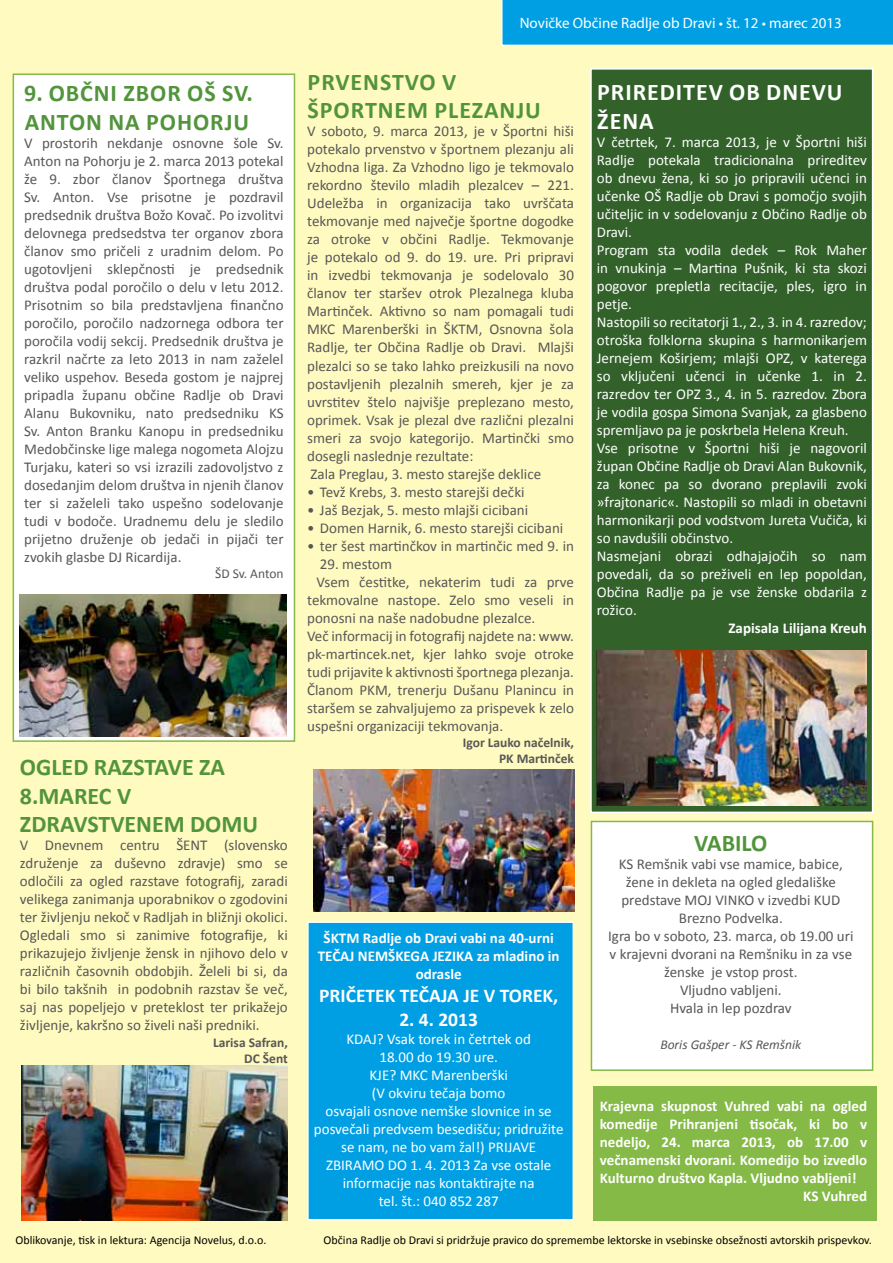
<style>
.page{position:relative;width:893px;height:1263px;background:#fffac0}
.page>*{position:absolute;margin:0;border:0;box-sizing:border-box;transform-origin:0 0}
.t1{font:700 24px/28.8px "Calibri";color:#52943c}
.t2{font:700 24px/28.8px "Calibri";letter-spacing:.04em;color:#52943c}
.t3{font:700 24px "Calibri";letter-spacing:.04em;color:#fff}
.t4{font:700 19.5px "Calibri";color:#fff}
.t5{font:15px/18px "Calibri";color:#575756;text-align:justify}
.t6{font:15px/18px "Calibri";color:#fff}
.t7{font:700 15px/18px "Calibri";color:#fff;text-align:center}
.t8{font:15px "Myriad Pro";color:#fff}
.t9{font:700 13.5px/16.2px "Calibri";color:#575756;text-align:right}
.t10{font:italic 13.5px "Calibri";color:#575756}
.t11{font:13.5px "Calibri";letter-spacing:-.005em;color:#575756}
.t12{font:12px "Calibri";color:#000}
</style>
<div class="page">
<div style="left:591px;top:821px;width:282px;height:250px;background:#fff;border:2px solid #84ba45"></div>
<div style="left:13px;top:73px;width:282px;height:669px;background:#fff;border:2px solid #84ba45"></div>
<div style="left:590px;top:68px;width:283px;height:745px;background:#32622a;border:2px solid #fff"></div>
<div style="left:501px;top:0;width:392px;height:46px;background:#009fe3"></div>
<div style="left:307px;top:921px;width:267px;height:299px;background:#009fe3;border:2px solid #fff"></div>
<img style="left:20px;top:595px;width:266px;height:141px">
<img style="left:596px;top:651px;width:270px;height:155px">
<img style="left:21px;top:1065px;width:267px;height:155px">
<img style="left:313px;top:769px;width:261px;height:142px">
<div style="left:593px;top:1086px;width:283px;height:135px;background:#84ba45"></div>
<h1 class="t1" style="left:24px;top:79px;width:55px">9. Občni</h1>
<h1 class="t1" style="left:123px;top:79px;width:16px">zbor</h1>
<h1 class="t1" style="left:187px;top:79px;width:67px">OŠ Sv.</h1>
<h1 class="t1" style="left:25px;top:108px;width:32px">Anton</h1>
<h1 class="t1" style="left:108px;top:108px;width:53px">na pohorju</h1>
<p class="t5" style="left:24px;top:134px;width:261px">V prostorih nekdanje osnovne šole Sv.<br>Anton na Pohorju je 2. marca 2013 potekal že 9. zbor članov Športnega društva Sv. Anton. Vse prisotne je pozdravil predsednik društva Božo Kovač. Po izvolitvi delovnega predsedstva ter organov zbora članov smo pričeli z uradnim delom. Po ugotovljeni sklepčnosti je predsednik društva podal poročilo o delu v letu 2012.<br>Prisotnim so bila predstavljena finančno poročilo, poročilo nadzornega odbora ter poročila vodij sekcij. Predsednik društva je razkril načrte za leto 2013 in nam zaželel veliko uspehov. Beseda gostom je najprej pripadla županu občine Radlje ob Dravi Alanu Bukovniku, nato predsedniku KS Sv. Anton Branku Kanopu in predsedniku Medobčinske lige malega nogometa Alojzu Turjaku, kateri so vsi izrazili zadovoljstvo z dosedanjim delom društva in njenih članov ter si zaželeli tako uspešno sodelovanje tudi v bodoče. Uradnemu delu je sledilo prijetno druženje ob jedači in pijači ter zvokih glasbe DJ Ricardija.</p>
<p class="t11" style="left:215px;top:565px;width:70px">ŠD Sv. Anton</p>
<h1 class="t1" style="left:20px;top:752px;width:240px">OGLED RAZSTAVE ZA<br>8.MAREC V<br>ZDRAVSTVENEM DOMU</h1>
<p class="t5" style="left:20px;top:836px;width:269px">V Dnevnem centru ŠENT (slovensko združenje za duševno zdravje) smo se odločili za ogled razstave fotografij, zaradi velikega zanimanja uporabnikov o zgodovini ter življenju nekoč v Radljah in bližnji okolici.<br>Ogledali smo si zanimive fotografije, ki prikazujejo življenje žensk in njihovo delo v različnih časovnih obdobjih. Želeli bi si, da bi bilo takšnih in podobnih razstav še več, saj nas popeljejo v preteklost ter prikažejo življenje, kakršno so živeli naši predniki.</p>
<p class="t9" style="left:213px;top:1034px;width:76px">Larisa Safran,<br>DC Šent</p>
<p class="t8" style="left:520px;top:13px;width:324px">Novičke Občine Radlje ob Dravi • št. 12 • marec 2013</p>
<h1 class="t2" style="left:308px;top:67px;width:235px">PRVENSTVO V<br>ŠPORTNEM PLEZANJU</h1>
<p class="t5" style="left:307px;top:123px;width:268px;text-align:left">V soboto, 9. marca 2013, je v Športni hiši potekalo prvenstvo v športnem plezanju ali Vzhodna liga. Za Vzhodno ligo je tekmovalo rekordno število mladih plezalcev – 221.<br>Udeležba in organizacija tako uvrščata tekmovanje med največje športne dogodke za otroke v občini Radlje. Tekmovanje je potekalo od 9. do 19. ure. Pri pripravi in izvedbi tekmovanja je sodelovalo 30 članov ter staršev otrok Plezalnega kluba Martinček. Aktivno so nam pomagali tudi MKC Marenberški in ŠKTM, Osnovna šola Radlje, ter Občina Radlje ob Dravi. Mlajši plezalci so se tako lahko preizkusili na novo postavljenih plezalnih smereh, kjer je za uvrstitev štelo najvišje preplezano mesto, oprimek. Vsak je plezal dve različni plezalni smeri za svojo kategorijo. Martinčki smo dosegli naslednje rezultate:<br>Zala Preglau, 3. mesto starejše deklice</p>
<p class="t5" style="left:307px;top:483px;width:219px">• Tevž Krebs, 3. mesto starejši dečki</p>
<p class="t5" style="left:307px;top:501px;width:223px">• Jaš Bezjak, 5. mesto mlajši cicibani</p>
<p class="t5" style="left:307px;top:519px;width:258px">• Domen Harnik, 6. mesto starejši cicibani</p>
<p class="t5" style="left:307px;top:537px;width:268px">• ter šest martinčkov in martinčic med 9. in</p>
<p class="t5" style="left:320px;top:555px;width:74px">29. mestom</p>
<p class="t5" style="left:317px;top:573px;width:259px">Vsem čestitke, nekaterim tudi za prve</p>
<p class="t5" style="left:307px;top:591px;width:268px">tekmovalne nastope. Zelo smo veseli in</p>
<p class="t5" style="left:307px;top:609px;width:230px">ponosni na naše nadobudne plezalce.</p>
<p class="t5" style="left:307px;top:627px;width:268px">Več informacij in fotografij najdete na: www.</p>
<p class="t5" style="left:307px;top:645px;width:268px">pk-martincek.net, kjer lahko svoje otroke</p>
<p class="t5" style="left:307px;top:663px;width:268px">tudi prijavite k aktivnosti športnega plezanja.</p>
<p class="t5" style="left:307px;top:681px;width:268px">Članom PKM, trenerju Dušanu Planincu in</p>
<p class="t5" style="left:307px;top:699px;width:268px">staršem se zahvaljujemo za prispevek k zelo</p>
<p class="t5" style="left:307px;top:717px;width:198px">uspešni organizaciji tekmovanja.</p>
<p class="t9" style="left:463px;top:734px;width:113px">Igor Lauko načelnik,<br>PK Martinček</p>
<h1 class="t3" style="left:597px;top:77px;width:184px">Prireditev ob dne</h1>
<h1 class="t3" style="left:812px;top:77px;width:29px">vu</h1>
<h1 class="t3" style="left:597px;top:106px;width:15px">žena</h1>
<p class="t6" style="left:597px;top:133px;width:272px">V četrtek, 7. marca 2013, je v Športni hiši Radlje potekala tradicionalna prireditev ob dnevu žena, ki so jo pripravili učenci in učenke OŠ Radlje ob Dravi s pomočjo svojih učiteljic in v sodelovanju z Občino Radlje ob Dravi.<br>Program sta vodila dedek – Rok Maher in vnukinja – Martina Pušnik, ki sta skozi pogovor prepletla recitacije, ples, igro in petje.<br>Nastopili so recitatorji 1., 2., 3. in 4. razredov; otroška folklorna skupina s harmonikarjem Jernejem Koširjem; mlajši OPZ, v katerega so vključeni učenci in učenke 1. in 2. razredov ter OPZ 3., 4. in 5. razredov. Zbora je vodila gospa Simona Svanjak, za glasbeno spremljavo pa je poskrbela Helena Kreuh.<br>Vse prisotne v Športni hiši je nagovoril župan Občine Radlje ob Dravi Alan Bukovnik, za konec pa so dvorano preplavili zvoki »frajtonaric«. Nastopili so mladi in obetavni harmonikarji pod vodstvom Jureta Vučiča, ki so navdušili občinstvo.<br>Nasmejani obrazi odhajajočih so nam povedali, da so preživeli en lep popoldan, Občina Radlje pa je vse ženske obdarila z rožico.</p>
<p class="t7" style="left:728px;top:619px;width:140px">Zapisala Lilijana Kreuh</p>
<p class="t7" style="left:318px;top:929px;width:243px">ŠKTM Radlje ob Dravi vabi na 40-urni<br>TEČAJ NEMŠKEGA JEZIKA za mladino in odrasle</p>
<h2 class="t4" style="left:319px;top:983px;width:240px">PRIČETEK TEČAJA JE V TOREK,</h2>
<h2 class="t4" style="left:399px;top:1007px;width:80px">2. 4. 2013</h2>
<p class="t6" style="left:314px;top:1030px;width:251px;text-align:center">KDAJ? Vsak torek in četrtek od<br>18.00 do 19.30 ure.<br>KJE? MKC Marenberški<br>(V okviru tečaja bomo<br>osvajali osnove nemške slovnice in se posvečali predvsem besedišču; pridružite se nam, ne bo vam žal!) PRIJAVE<br>ZBIRAMO DO 1. 4. 2013 Za vse ostale informacije nas kontaktirajte na<br>tel. št.: 040 852 287</p>
<h1 class="t1" style="left:694px;top:829px;width:75px">VABILO</h1>
<p class="t5" style="left:608px;top:855px;width:247px;text-align:center">KS Remšnik vabi vse mamice, babice, žene in dekleta na ogled gledališke predstave MOJ VINKO v izvedbi KUD<br>Brezno Podvelka.<br>Igra bo v soboto, 23. marca, ob 19.00 uri v krajevni dvorani na Remšniku in za vse ženske je vstop prost.<br>Vljudno vabljeni.<br>Hvala in lep pozdrav</p>
<p class="t10" style="left:660px;top:1036px;width:142px">Boris Gašper - KS Remšnik</p>
<p class="t7" style="left:600px;top:1096px;width:269px">Krajevna skupnost Vuhred vabi na ogled</p>
<p class="t7" style="left:600px;top:1114px;width:269px">komedije Prihranjeni tisočak, ki bo v</p>
<p class="t7" style="left:600px;top:1132px;width:269px">nedeljo, 24. marca 2013, ob 17.00 v</p>
<p class="t7" style="left:600px;top:1150px;width:269px">večnamenski dvorani. Komedijo bo izvedlo</p>
<p class="t7" style="left:600px;top:1168px;width:258px">Kulturno društvo Kapla. Vljudno vabljeni!</p>
<p class="t7" style="left:803px;top:1186px;width:65px">KS Vuhred</p>
<p class="t12" style="left:16px;top:1232px;width:252px">Oblikovanje, tisk in lektura: Agencija Novelus, d.o.o.</p>
<p class="t12" style="left:324px;top:1232px;width:550px">Občina Radlje ob Dravi si pridržuje pravico do spremembe lektorske in vsebinske obsežnosti avtorskih prispevkov.</p>
</div>
